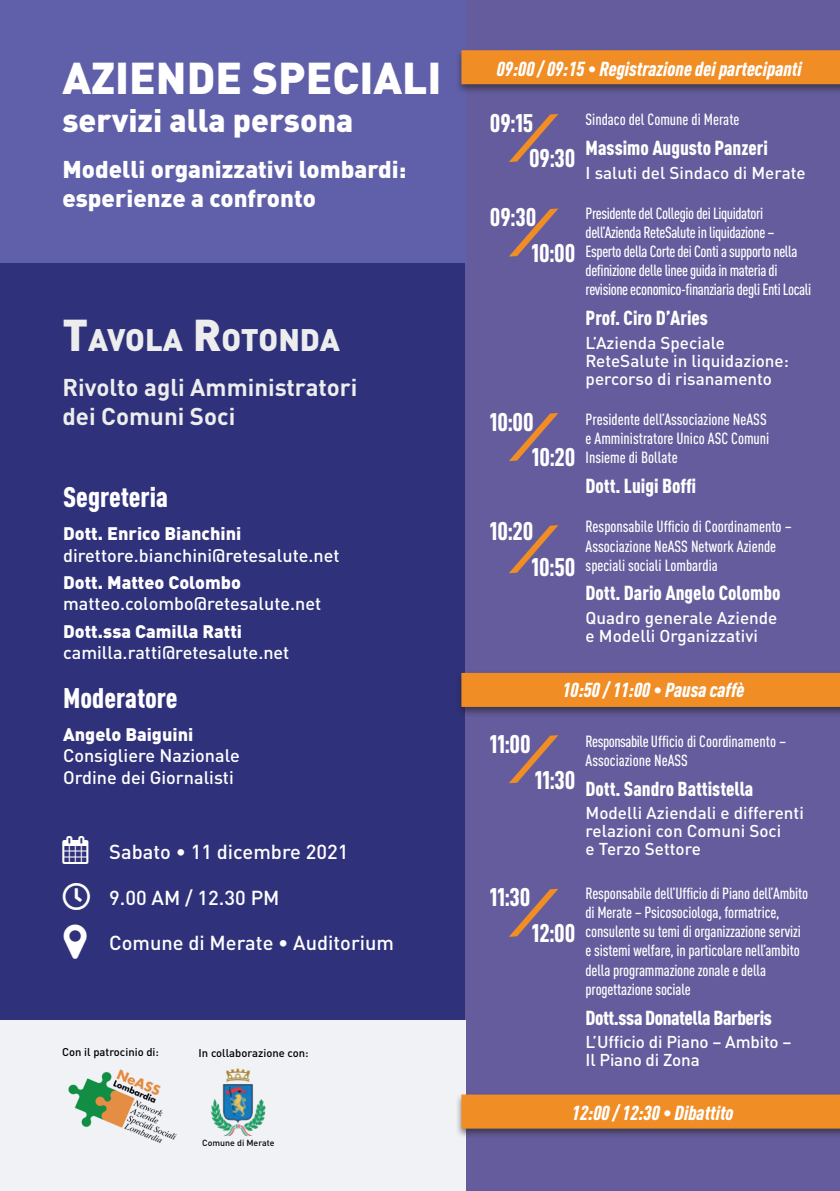
<style>
.page{position:relative;width:840px;height:1191px;background:#fff}
.page>*{position:absolute;margin:0;border:0;box-sizing:border-box;transform-origin:0 0}
.corpo{font:900 44px "DIN Pro";color:#fff}
.corpo-2{font:900 32px "DIN Pro";color:#fff}
.corpo-3{font:900 30.8px "DIN Pro";letter-spacing:-.005em;color:#ecedec}
.corpo-4{font:900 condensed 28px "DIN Pro";color:#fff}
.t1{font:26px "D DIN Condensed Bold";color:#fff}
.corpo-5{font:900 24px/28.8px "DIN Pro";color:#fff}
.corpo-6{font:700 24px/28.8px "DIN Pro";color:#ecedec}
.corpo-7{font:900 condensed 20px "DIN Pro";color:#fff}
.t2{font:italic 900 condensed 20px "DIN Pro";color:#fff}
.corpo-8{font:500 20px "DIN Pro";color:#fff}
.corpo-9{font:900 condensed 20px "DIN Pro";letter-spacing:-.02em;color:#fff}
.corpo-10{font:500 18px/21.6px "DIN Pro";color:#fff}
.corpo-11{font:500 17px/18px "DIN Pro";color:#fff}
.corpo-12{font:500 condensed 16px/19.2px "DIN Pro";letter-spacing:-.01em;color:#fff}
.corpo-13{font:500 11.2px "DIN Pro";color:#000002}
.corpo-14{font:500 8.8px "DIN Pro";color:#04050d}
.s1{font-size:44px}
.s2{font-weight:900}
</style>
<div class="page">
<div style="left:0;top:0;width:839px;height:1191px;background:#2f317b"></div>
<div style="left:465px;top:0;width:374px;height:1191px;background:#645c9c"></div>
<div style="left:0;top:0;width:466px;height:263px;background:#605faa"></div>
<div style="left:0;top:1020px;width:465px;height:171px;background:#f1f2f6"></div>
<div style="left:455px;top:1092px;width:384px;height:46px;background:#231f20;opacity:.58"></div>
<div style="left:461px;top:1094px;width:378px;height:34px;background:#f08d25"></div>
<svg style="left:509px;top:208px;width:50px;height:49px"></svg>
<svg style="left:509px;top:525px;width:50px;height:49px"></svg>
<svg style="left:509px;top:735px;width:50px;height:49px"></svg>
<svg style="left:509px;top:888px;width:50px;height:49px"></svg>
<div style="left:455px;top:48px;width:384px;height:47px;background:#231f20;opacity:.58"></div>
<div style="left:461px;top:50px;width:378px;height:34px;background:#f08d25"></div>
<img style="left:211px;top:1068px;width:55px;height:68px">
<img style="left:68px;top:1069px;width:109px;height:74px">
<svg style="left:509px;top:114px;width:50px;height:48px"></svg>
<svg style="left:509px;top:413px;width:50px;height:49px"></svg>
<div style="left:455px;top:670px;width:384px;height:47px;background:#231f20;opacity:.58"></div>
<div style="left:461px;top:673px;width:378px;height:34px;background:#f08d25"></div>
<p class="corpo" style="left:62px;top:40px;width:380px">AZIENDE SPECIALI</p>
<p class="corpo-2" style="left:62px;top:93px;width:292px">servizi alla persona</p>
<p class="corpo-5" style="left:62px;top:152px;width:345px">Modelli organizzativi lombardi: esperienze a confronto</p>
<p class="corpo-3" style="left:62px;top:313px;width:279px"><span class="s1">T</span>AVOLA <span class="s1">R</span>OTONDA</p>
<p class="corpo-6" style="left:62px;top:370px;width:296px">Rivolto agli Amministratori dei Comuni Soci</p>
<p class="corpo-4" style="left:63px;top:475px;width:106px">Segreteria</p>
<p class="corpo-10" style="left:63px;top:520px;width:278px"><span class="s2">Dott. Enrico Bianchini </span>direttore.bianchini@retesalute.net</p>
<p class="corpo-10" style="left:63px;top:569px;width:259px"><span class="s2">Dott. Matteo Colombo </span>matteo.colombo@retesalute.net</p>
<p class="corpo-10" style="left:63px;top:618px;width:228px"><span class="s2">Dott.ssa Camilla Ratti </span>camilla.ratti@retesalute.net</p>
<p class="corpo-4" style="left:63px;top:676px;width:116px">Moderatore</p>
<p class="corpo-10" style="left:63px;top:721px;width:178px"><span class="s2">Angelo Baiguini<br></span>Consigliere Nazionale<br>Ordine dei Giornalisti</p>
<p class="corpo-8" style="left:109px;top:835px;width:241px">Sabato • 11 dicembre 2021</p>
<p class="corpo-8" style="left:109px;top:881px;width:172px">9.00 AM / 12.30 PM</p>
<p class="corpo-8" style="left:109px;top:926px;width:286px">Comune di Merate • Auditorium</p>
<p class="corpo-13" style="left:62px;top:1043px;width:98px">Con il patrocinio di:</p>
<p class="corpo-13" style="left:198px;top:1044px;width:111px">In collaborazione con:</p>
<p class="corpo-14" style="left:202px;top:1135px;width:74px">Comune di Merate</p>
<p class="t2" style="left:496px;top:53px;width:306px">09:00 / 09:15 • Registrazione dei partecipanti</p>
<p class="t1" style="left:489px;top:108px;width:45px">09:15</p>
<p class="t1" style="left:528px;top:144px;width:48px">09:30</p>
<p class="corpo-12" style="left:585px;top:109px;width:155px">Sindaco del Comune di Merate</p>
<p class="corpo-7" style="left:585px;top:132px;width:184px">Massimo Augusto Panzeri</p>
<p class="corpo-11" style="left:585px;top:162px;width:221px">I saluti del Sindaco di Merate</p>
<p class="t1" style="left:489px;top:203px;width:48px">09:30</p>
<p class="t1" style="left:531px;top:239px;width:45px">10:00</p>
<p class="corpo-12" style="left:585px;top:202px;width:227px">Presidente del Collegio dei Liquidatori dell’Azienda ReteSalute in liquidazione – Esperto della Corte dei Conti a supporto nella definizione delle linee guida in materia di revisione economico-finanziaria degli Enti Locali</p>
<p class="corpo-7" style="left:585px;top:302px;width:124px">Prof. Ciro D’Aries</p>
<p class="corpo-11" style="left:585px;top:332px;width:205px">L’Azienda Speciale<br>ReteSalute in liquidazione: percorso di risanamento</p>
<p class="t1" style="left:489px;top:407px;width:45px">10:00</p>
<p class="t1" style="left:531px;top:443px;width:45px">10:20</p>
<p class="corpo-12" style="left:585px;top:408px;width:185px">Presidente dell’Associazione NeASS e Amministratore Unico ASC Comuni<br>Insieme di Bollate</p>
<p class="corpo-7" style="left:585px;top:470px;width:112px">Dott. Luigi Boffi</p>
<p class="t1" style="left:489px;top:517px;width:45px">10:20</p>
<p class="t1" style="left:531px;top:552px;width:45px">10:50</p>
<p class="corpo-12" style="left:585px;top:516px;width:207px">Responsabile Ufficio di Coordinamento –<br>Associazione NeASS Network Aziende speciali sociali Lombardia</p>
<p class="corpo-7" style="left:585px;top:578px;width:196px">Dott. Dario Angelo Colombo</p>
<p class="corpo-11" style="left:585px;top:607px;width:193px">Quadro generale Aziende e Modelli Organizzativi</p>
<p class="t2" style="left:562px;top:674px;width:183px">10:50 / 11:00 • Pausa caffè</p>
<p class="t1" style="left:489px;top:729px;width:42px">11:00</p>
<p class="corpo-12" style="left:585px;top:730px;width:202px">Responsabile Ufficio di Coordinamento –<br>Associazione NeASS</p>
<p class="corpo-7" style="left:585px;top:773px;width:169px">Dott. Sandro Battistella</p>
<p class="corpo-11" style="left:585px;top:802px;width:220px">Modelli Aziendali e differenti relazioni con Comuni Soci<br>e Terzo Settore</p>
<p class="corpo-12" style="left:585px;top:882px;width:224px">Responsabile dell’Ufficio di Piano dell’Ambito di Merate – Psicosociologa, formatrice, consulente su temi di organizzazione servizi e sistemi welfare, in particolare nell’ambito della programmazione zonale e della progettazione sociale</p>
<p class="corpo-9" style="left:585px;top:1001px;width:188px">Dott.ssa Donatella Barberis</p>
<p class="corpo-11" style="left:585px;top:1031px;width:207px">L’Ufficio di Piano – Ambito –<br>Il Piano di Zona</p>
<p class="t2" style="left:571px;top:1097px;width:163px">12:00 / 12:30 • Dibattito</p>
<p class="t1" style="left:534px;top:765px;width:42px">11:30</p>
<p class="t1" style="left:489px;top:883px;width:42px">11:30</p>
<p class="t1" style="left:531px;top:919px;width:45px">12:00</p>
</div>
